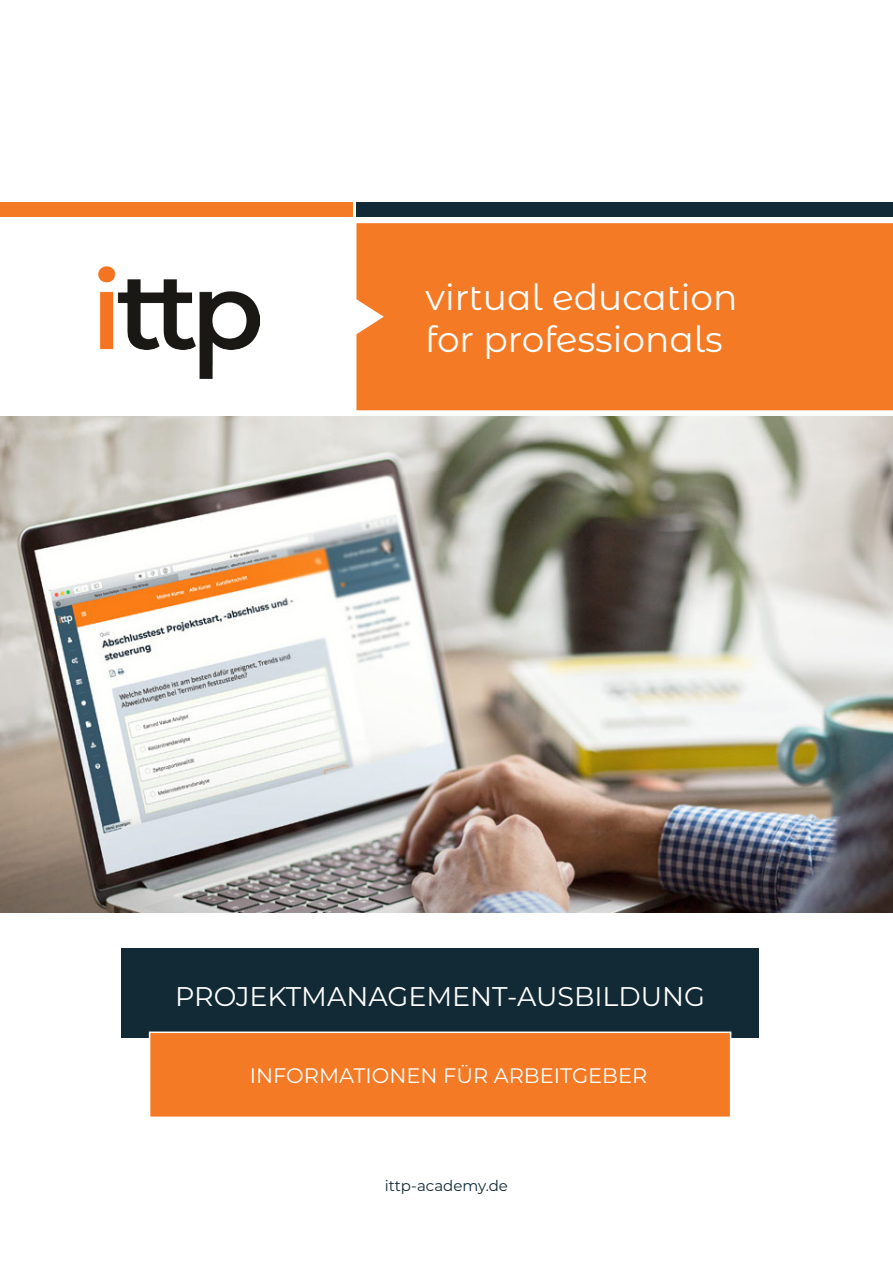
<style>
.page{position:relative;width:893px;height:1263px;background:#fff}
.page>*{position:absolute;margin:0;border:0;box-sizing:border-box;transform-origin:0 0}
.t1{font:36px/42px "Montserrat Alternates";color:#fff}
.t2{font:27px "Montserrat";color:#fff}
.t3{font:21px "Montserrat";color:#fff}
.t4{font:15px "Montserrat";color:#112a35}
</style>
<div class="page">
<div style="left:356px;top:223px;width:537px;height:187px;background:#f47a25"></div>
<div style="left:356px;top:202px;width:537px;height:15px;background:#112a35"></div>
<div style="left:0;top:202px;width:353px;height:15px;background:#f47a25"></div>
<img style="left:98px;top:267px;width:161px;height:111px">
<img style="left:0;top:417px;width:893px;height:495px">
<div style="left:121px;top:948px;width:638px;height:90px;background:#112a35"></div>
<div style="left:150px;top:1032px;width:581px;height:85px;background:#f47a25"></div>
<div style="left:149px;top:1031px;width:582px;height:87px;border:2px solid #fff"></div>
<p class="t1" style="left:426px;top:276px;width:313px">virtual education for professionals</p>
<p class="t2" style="left:175px;top:980px;width:531px">PROJEKTMANAGEMENT-AUSBILDUNG</p>
<p class="t3" style="left:250px;top:1062px;width:399px">INFORMATIONEN FÜR ARBEITGEBER</p>
<p class="t4" style="left:385px;top:1176px;width:125px">ittp-academy.de</p>
</div>
